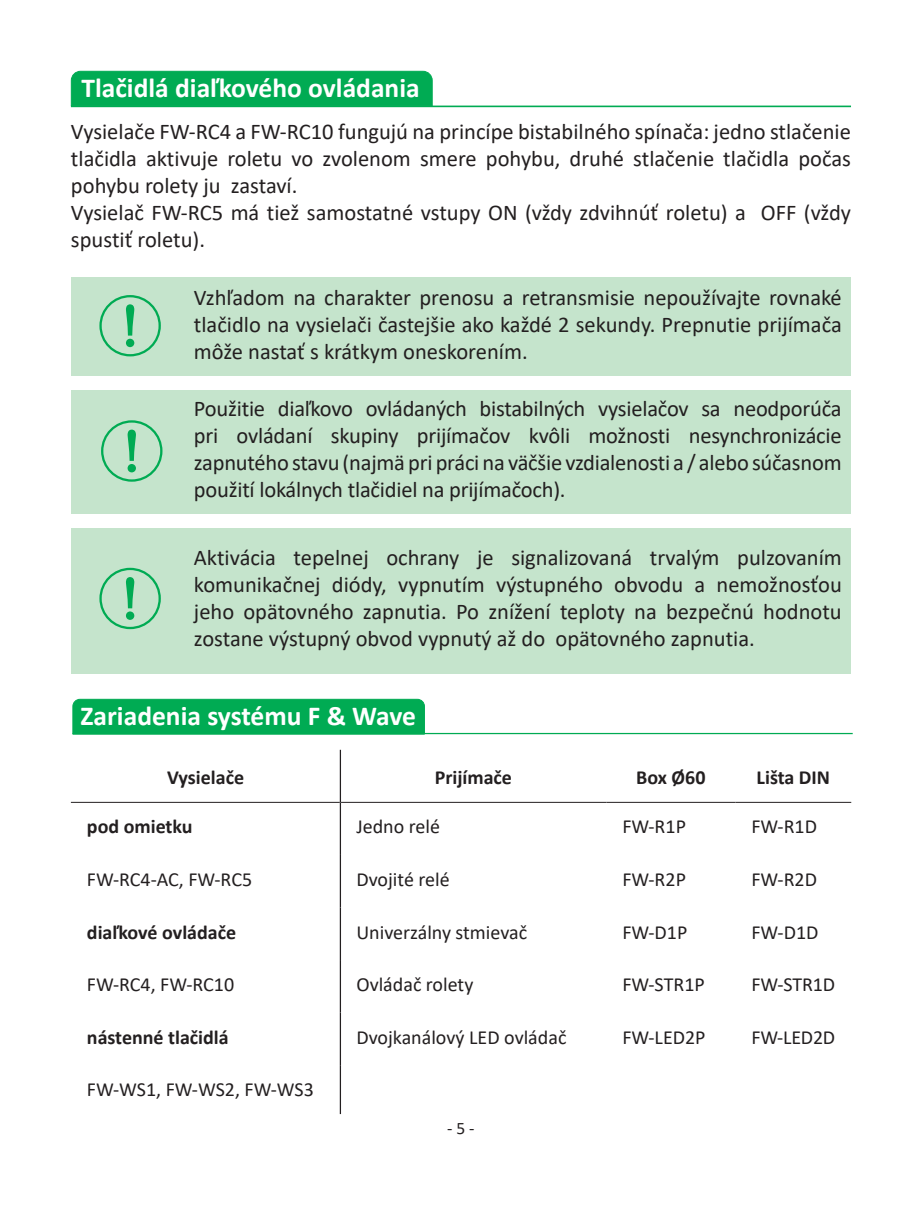
<style>
.page{position:relative;width:922px;height:1205px;background:#fff}
.page>*{position:absolute;margin:0;border:0;box-sizing:border-box;transform-origin:0 0}
.t1{font:700 27.5px "Calibri";color:#fff}
.t2{font:22.5px/27px "Calibri";color:#231f20;text-align:justify}
.t3{font:20px "Calibri";color:#231f20}
.t4{font:700 20px "Calibri";color:#231f20}
.t5{font:17.5px "Calibri";color:#231f20}
</style>
<div class="page">
<div style="left:70px;top:70px;width:363px;height:37px;background:#00ab53"></div>
<hr style="left:71px;top:106px;width:779px;height:1px;background:#00ab53">
<div style="left:185px;top:277px;width:665px;height:98px;background:#c5e4cc"></div>
<div style="left:71px;top:277px;width:114px;height:98px;background:#c5e4cc"></div>
<div style="left:99px;top:295px;width:62px;height:61px;border:2px solid #00ab53;border-radius:50%"></div>
<svg style="left:126px;top:304px;width:9px;height:44px"></svg>
<div style="left:185px;top:390px;width:665px;height:123px;background:#c5e4cc"></div>
<div style="left:71px;top:390px;width:113px;height:123px;background:#c5e4cc"></div>
<div style="left:101px;top:420px;width:61px;height:62px;border:2px solid #00ab53;border-radius:50%"></div>
<svg style="left:127px;top:429px;width:9px;height:44px"></svg>
<div style="left:72px;top:699px;width:353px;height:36px;background:#00ab53"></div>
<hr style="left:73px;top:733px;width:779px;height:1px;background:#00ab53">
<div style="left:185px;top:528px;width:665px;height:145px;background:#c5e4cc"></div>
<div style="left:71px;top:528px;width:114px;height:145px;background:#c5e4cc"></div>
<div style="left:99px;top:568px;width:62px;height:61px;border:2px solid #00ab53;border-radius:50%"></div>
<svg style="left:126px;top:577px;width:9px;height:43px"></svg>
<hr style="left:71px;top:802px;width:269px;height:1px;background:#231f20">
<hr style="left:341px;top:802px;width:265px;height:1px;background:#231f20">
<hr style="left:606px;top:802px;width:129px;height:1px;background:#231f20">
<hr style="left:735px;top:802px;width:116px;height:1px;background:#231f20">
<hr style="left:340px;top:750px;width:1px;height:52px;background:#231f20">
<hr style="left:340px;top:802px;width:1px;height:53px;background:#231f20">
<hr style="left:340px;top:855px;width:1px;height:52px;background:#231f20">
<hr style="left:340px;top:907px;width:1px;height:53px;background:#231f20">
<hr style="left:340px;top:960px;width:1px;height:52px;background:#231f20">
<hr style="left:340px;top:1012px;width:1px;height:53px;background:#231f20">
<hr style="left:340px;top:1065px;width:1px;height:49px;background:#231f20">
<p class="t1" style="left:81px;top:69px;width:340px">Tlačidlá diaľkového ovládania</p>
<p class="t2" style="left:71px;top:118px;width:781px;text-align:left">Vysielače FW-RC4 a FW-RC10 fungujú na princípe bistabilného spínača: jedno stlačenie tlačidla aktivuje roletu vo zvolenom smere pohybu, druhé stlačenie tlačidla počas pohybu rolety ju zastaví.<br>Vysielač FW-RC5 má tiež samostatné vstupy ON (vždy zdvihnúť roletu) a OFF (vždy spustiť roletu).</p>
<p class="t2" style="left:194px;top:283px;width:649px">Vzhľadom na charakter prenosu a retransmisie nepoužívajte rovnaké tlačidlo na vysielači častejšie ako každé 2 sekundy. Prepnutie prijímača môže nastať s krátkym oneskorením.</p>
<p class="t2" style="left:194px;top:395px;width:649px">Použitie diaľkovo ovládaných bistabilných vysielačov sa neodporúča pri ovládaní skupiny prijímačov kvôli možnosti nesynchronizácie zapnutého stavu (najmä pri práci na väčšie vzdialenosti a / alebo súčasnom použití lokálnych tlačidiel na prijímačoch).</p>
<p class="t2" style="left:194px;top:544px;width:649px">Aktivácia tepelnej ochrany je signalizovaná trvalým pulzovaním komunikačnej diódy, vypnutím výstupného obvodu a nemožnosťou jeho opätovného zapnutia. Po znížení teploty na bezpečnú hodnotu zostane výstupný obvod vypnutý až do opätovného zapnutia.</p>
<p class="t1" style="left:81px;top:697px;width:337px">Zariadenia systému F &amp; Wave</p>
<p class="t4" style="left:167px;top:763px;width:79px">Vysielače</p>
<p class="t4" style="left:434px;top:763px;width:79px">Prijímače</p>
<p class="t4" style="left:636px;top:763px;width:71px">Box Ø60</p>
<p class="t4" style="left:756px;top:763px;width:75px">Lišta DIN</p>
<p class="t4" style="left:87px;top:812px;width:107px">pod omietku</p>
<p class="t3" style="left:356px;top:813px;width:85px">Jedno relé</p>
<p class="t3" style="left:622px;top:813px;width:65px">FW-R1P</p>
<p class="t3" style="left:751px;top:813px;width:67px">FW-R1D</p>
<p class="t3" style="left:87px;top:865px;width:167px">FW-RC4-AC, FW-RC5</p>
<p class="t3" style="left:356px;top:865px;width:95px">Dvojité relé</p>
<p class="t3" style="left:622px;top:865px;width:65px">FW-R2P</p>
<p class="t3" style="left:751px;top:865px;width:67px">FW-R2D</p>
<p class="t4" style="left:87px;top:918px;width:151px">diaľkové ovládače</p>
<p class="t3" style="left:356px;top:918px;width:172px">Univerzálny stmievač</p>
<p class="t3" style="left:622px;top:918px;width:67px">FW-D1P</p>
<p class="t3" style="left:751px;top:918px;width:68px">FW-D1D</p>
<p class="t3" style="left:87px;top:970px;width:149px">FW-RC4, FW-RC10</p>
<p class="t3" style="left:356px;top:970px;width:118px">Ovládač rolety</p>
<p class="t3" style="left:622px;top:970px;width:84px">FW-STR1P</p>
<p class="t3" style="left:751px;top:970px;width:85px">FW-STR1D</p>
<p class="t4" style="left:87px;top:1023px;width:143px">nástenné tlačidlá</p>
<p class="t3" style="left:356px;top:1023px;width:211px">Dvojkanálový LED ovládač</p>
<p class="t3" style="left:622px;top:1023px;width:85px">FW-LED2P</p>
<p class="t3" style="left:751px;top:1023px;width:85px">FW-LED2D</p>
<p class="t3" style="left:87px;top:1075px;width:228px">FW-WS1, FW-WS2, FW-WS3</p>
<p class="t5" style="left:447px;top:1116px;width:29px">- 5 -</p>
</div>
